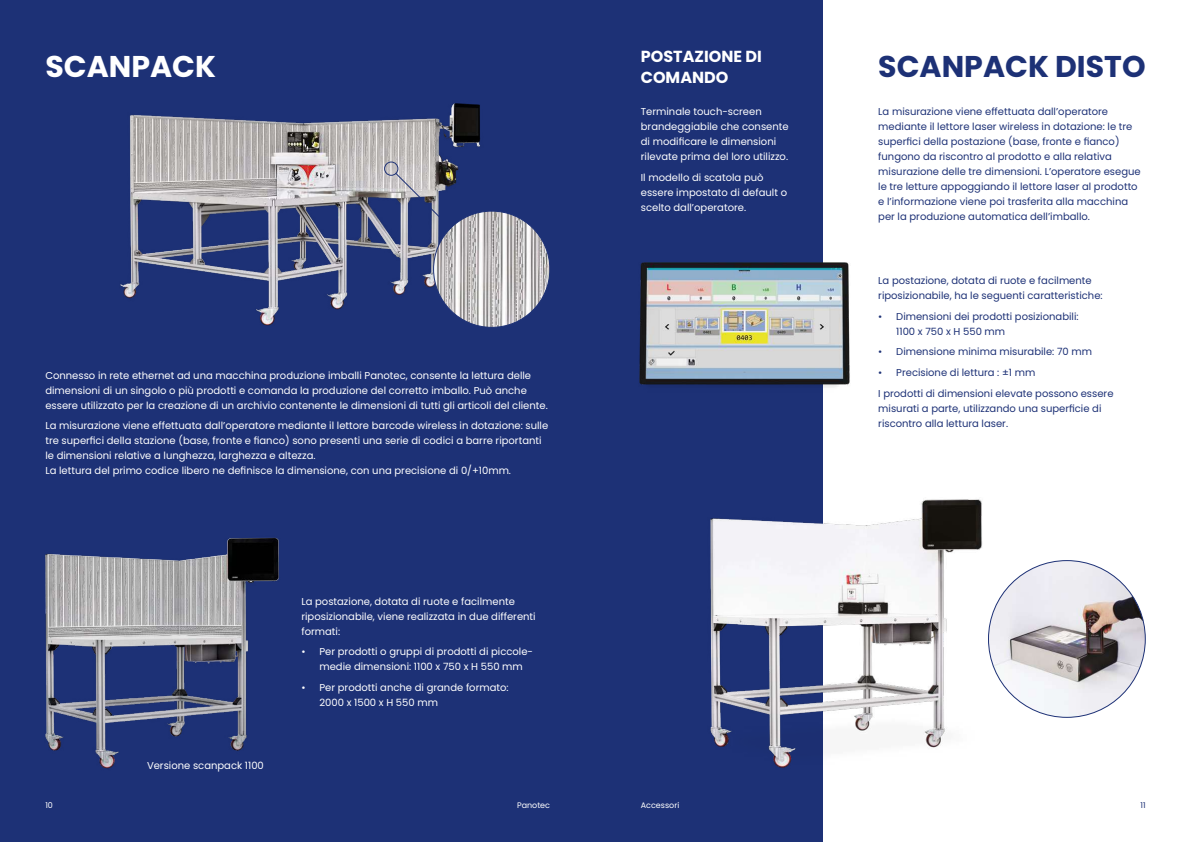
<style>
.page{position:relative;width:1191px;height:842px;background:#fff}
.page>*{position:absolute;margin:0;border:0;box-sizing:border-box;transform-origin:0 0}
.t1{font:700 30px "Poppins";color:#1d3176}
.t2{font:700 30px "Poppins";color:#fff}
.t3{font:700 16px/21px "Poppins";color:#fff}
.t4{font:10px/15px "Poppins";color:#fff}
.t5{font:10px/15px "Poppins";color:#1d3176}
.t6{font:8px "Poppins";color:#fff}
.t7{font:8px "Poppins";color:#1d3176}
</style>
<div class="page">
<div style="left:0;top:0;width:822px;height:842px;background:#1d3176"></div>
<img style="left:120px;top:103px;width:395px;height:223px">
<img style="left:433px;top:211px;width:117px;height:116px;border-radius:58px">
<div style="left:384px;top:162px;width:14px;height:14px;border:1px solid #1d3176;border-radius:50%"></div>
<svg style="left:395px;top:173px;width:56px;height:56px"></svg>
<img style="left:45px;top:538px;width:234px;height:231px">
<img style="left:710px;top:482px;width:377px;height:292px">
<img style="left:988px;top:561px;width:157px;height:156px;border-radius:78px">
<img style="left:639px;top:256px;width:211px;height:137px">
<h2 class="t3" style="left:641px;top:46px;width:122px">POSTAZIONE DI<br>COMANDO</h2>
<h1 class="t2" style="left:45px;top:49px;width:172px">SCANPACK</h1>
<h1 class="t1" style="left:878px;top:49px;width:269px">SCANPACK DISTO</h1>
<p class="t4" style="left:45px;top:368px;width:504px">Connesso in rete ethernet ad una macchina produzione imballi Panotec, consente la lettura delle dimensioni di un singolo o più prodotti e comanda la produzione del corretto imballo. Può anche essere utilizzato per la creazione di un archivio contenente le dimensioni di tutti gli articoli del cliente.</p>
<p class="t4" style="left:45px;top:418px;width:504px">La misurazione viene effettuata dall’operatore mediante il lettore barcode wireless in dotazione: sulle tre superfici della stazione (base, fronte e fianco) sono presenti una serie di codici a barre riportanti le dimensioni relative a lunghezza, larghezza e altezza.<br>La lettura del primo codice libero ne definisce la dimensione, con una precisione di 0/+10mm.</p>
<p class="t4" style="left:147px;top:758px;width:118px">Versione scanpack 1100</p>
<p class="t4" style="left:301px;top:594px;width:236px">La postazione, dotata di ruote e facilmente riposizionabile, viene realizzata in due differenti formati:</p>
<p class="t4" style="left:319px;top:644px;width:215px;text-indent:-18px">• Per prodotti o gruppi di prodotti di piccole&shy;medie dimensioni: 1100 x 750 x H 550 mm</p>
<p class="t4" style="left:319px;top:680px;width:191px;text-indent:-18px">• Per prodotti anche di grande formato:<br>2000 x 1500 x H 550 mm</p>
<p class="t4" style="left:641px;top:104px;width:149px">Terminale touch-screen brandeggiabile che consente di modificare le dimensioni rilevate prima del loro utilizzo.</p>
<p class="t4" style="left:641px;top:170px;width:148px">Il modello di scatola può essere impostato di default o scelto dall’operatore.</p>
<p class="t5" style="left:878px;top:104px;width:264px">La misurazione viene effettuata dall’operatore mediante il lettore laser wireless in dotazione: le tre superfici della postazione (base, fronte e fianco) fungono da riscontro al prodotto e alla relativa misurazione delle tre dimensioni. L’operatore esegue le tre letture appoggiando il lettore laser al prodotto e l’informazione viene poi trasferita alla macchina per la produzione automatica dell’imballo.</p>
<p class="t5" style="left:878px;top:273px;width:226px">La postazione, dotata di ruote e facilmente riposizionabile, ha le seguenti caratteristiche:</p>
<p class="t5" style="left:896px;top:309px;width:184px;text-indent:-18px">• Dimensioni dei prodotti posizionabili:<br>1100 x 750 x H 550 mm</p>
<p class="t5" style="left:878px;top:344px;width:215px">• Dimensione minima misurabile: 70 mm</p>
<p class="t5" style="left:878px;top:362px;width:237px;line-height:20.7px">• Precisione di lettura : ±1 mm<br>I prodotti di dimensioni elevate possono essere</p>
<p class="t5" style="left:878px;top:401px;width:225px">misurati a parte, utilizzando una superficie di riscontro alla lettura laser.</p>
<p class="t6" style="left:45px;top:800px;width:9px">10</p>
<p class="t6" style="left:517px;top:800px;width:35px">Panotec</p>
<p class="t6" style="left:641px;top:800px;width:40px">Accessori</p>
<p class="t7" style="left:1140px;top:800px;width:7px">11</p>
</div>
